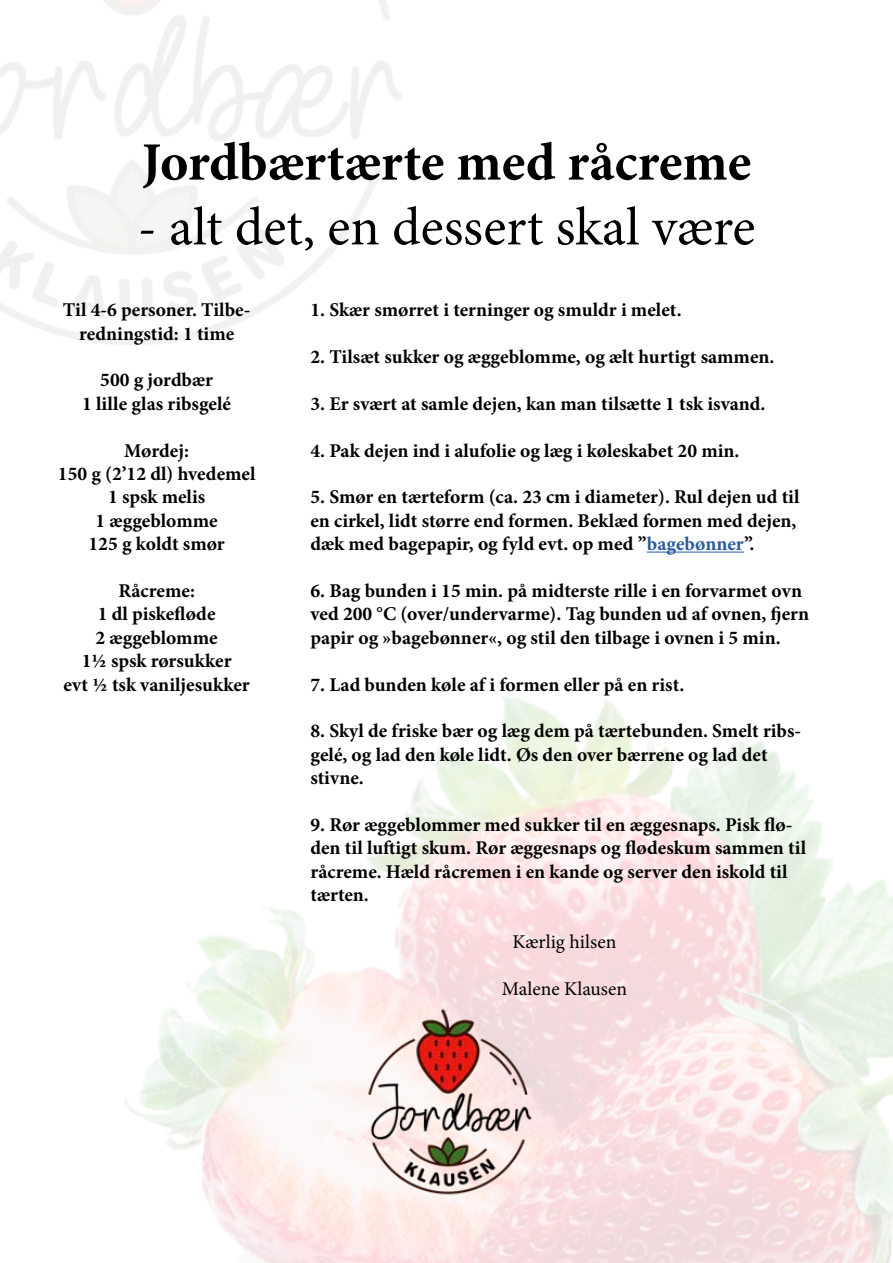
<style>
.page{position:relative;width:893px;height:1263px;background:#fff}
.page>*{position:absolute;margin:0;border:0;box-sizing:border-box;transform-origin:0 0}
.t1{font:54px "Minion Pro";color:#000}
.t2{font:700 54px "Minion Pro";color:#000}
.t3{font:700 19.5px/23.4px "Minion Pro";color:#000;text-align:center}
.t4{font:19.5px "Minion Pro";color:#000}
.s1{color:#275b9b}
</style>
<div class="page">
<img style="left:124px;top:697px;width:769px;height:566px">
<img style="left:349px;top:1000px;width:203px;height:204px">
<hr style="left:647px;top:552px;width:97px;height:1px;background:#275b9b">
<h1 class="t2" style="left:142px;top:124px;width:611px">Jordbærtærte med råcreme</h1>
<h1 class="t1" style="left:138px;top:191px;width:619px">- alt det, en dessert skal være</h1>
<p class="t3" style="left:63px;top:298px;width:189px">Til 4-6 personer. Tilbe&shy;redningstid: 1 time</p>
<p class="t3" style="left:82px;top:368px;width:150px">500 g jordbær<br>1 lille glas ribsgelé</p>
<p class="t3" style="left:58px;top:438px;width:199px">Mørdej:<br>150 g (2’12 dl) hvedemel<br>1 spsk melis<br>1 æggeblomme<br>125 g koldt smør</p>
<p class="t3" style="left:63px;top:579px;width:188px">Råcreme:<br>1 dl piskefløde<br>2 æggeblomme<br>1½ spsk rørsukker<br>evt ½ tsk vaniljesukker</p>
<p class="t3" style="left:310px;top:298px;width:373px">1. Skær smørret i terninger og smuldr i melet.</p>
<p class="t3" style="left:310px;top:345px;width:466px">2. Tilsæt sukker og æggeblomme, og ælt hurtigt sammen.</p>
<p class="t3" style="left:310px;top:391px;width:456px">3. Er svært at samle dejen, kan man tilsætte 1 tsk isvand.</p>
<p class="t3" style="left:310px;top:438px;width:431px">4. Pak dejen ind i alufolie og læg i køleskabet 20 min.</p>
<p class="t3" style="left:310px;top:485px;width:491px;text-align:left">5. Smør en tærteform (ca. 23 cm i diameter). Rul dejen ud til en cirkel, lidt større end formen. Beklæd formen med dejen, dæk med bagepapir, og fyld evt. op med ”<span class="s1">bagebønner</span>”.</p>
<p class="t3" style="left:310px;top:579px;width:500px;text-align:left">6. Bag bunden i 15 min. på midterste rille i en forvarmet ovn ved 200 °C (over/undervarme). Tag bunden ud af ovnen, fjern papir og »bagebønner«, og stil den tilbage i ovnen i 5 min.</p>
<p class="t3" style="left:310px;top:672px;width:375px">7. Lad bunden køle af i formen eller på en rist.</p>
<p class="t3" style="left:310px;top:719px;width:492px;text-align:left">8. Skyl de friske bær og læg dem på tærtebunden. Smelt ribs&shy;gelé, og lad den køle lidt. Øs den over bærrene og lad det stivne.</p>
<p class="t3" style="left:310px;top:813px;width:497px;text-align:left">9. Rør æggeblommer med sukker til en æggesnaps. Pisk flø&shy;den til luftigt skum. Rør æggesnaps og flødeskum sammen til råcreme. Hæld råcremen i en kande og server den iskold til tærten.</p>
<p class="t4" style="left:513px;top:929px;width:105px">Kærlig hilsen</p>
<p class="t4" style="left:502px;top:975px;width:127px">Malene Klausen</p>
</div>
